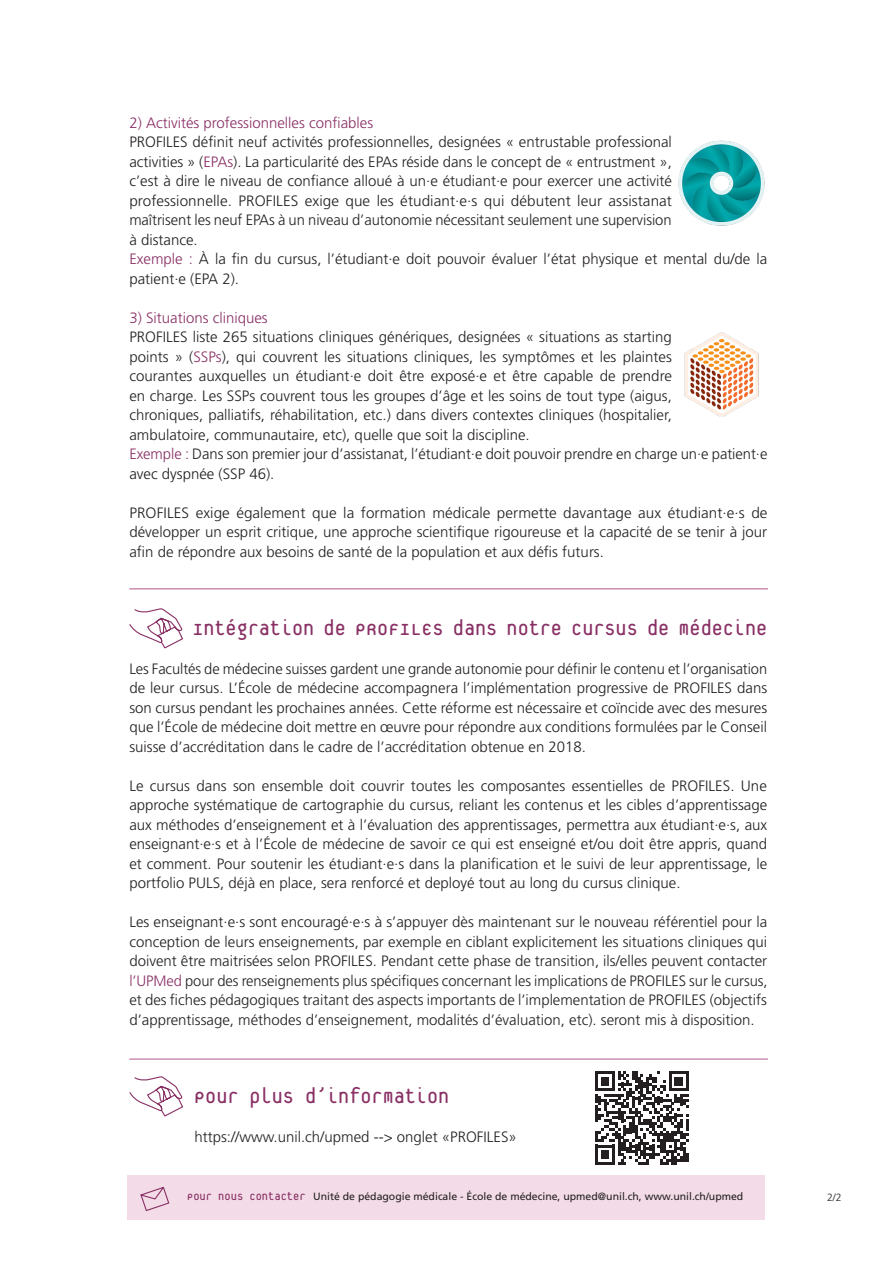
<style>
.page{position:relative;width:893px;height:1263px;background:#fff}
.page>*{position:absolute;margin:0;border:0;box-sizing:border-box;transform-origin:0 0}
.Titre_paragraphe{font:24px "Platelet OT";color:#893065}
.Texte_courant{font:300 15px/19.5px "Frutiger LT Std";color:#231f20;text-align:justify}
.Puces{font:300 15px/19.5px "Frutiger LT Std";color:#231f20;text-align:justify}
.Texte_courant-2{font:300 15px "Frutiger LT Std";color:#893065}
.Titre_paragraphe-2{font:300 15px "Frutiger LT Std";color:#231f20}
.t1{font:10.5px "Frutiger LT Std";color:#231f20}
.t2{font:300 10.5px "Frutiger LT Std";color:#231f20}
.s1{color:#893065}
.s2{font-family:"Platelet OT";font-size:13.5px;color:#893065}
</style>
<div class="page">
<div style="left:128px;top:1175px;width:637px;height:45px;background:#f3dce7"></div>
<svg style="left:140px;top:1186px;width:30px;height:25px"></svg>
<hr style="left:129px;top:588px;width:639px;height:1px;background:#b25589">
<svg style="left:129px;top:608px;width:54px;height:41px"></svg>
<hr style="left:129px;top:1059px;width:639px;height:1px;background:#b25589">
<svg style="left:129px;top:1076px;width:54px;height:41px"></svg>
<img style="left:684px;top:332px;width:75px;height:84px">
<img style="left:679px;top:140px;width:85px;height:85px">
<svg style="left:595px;top:1071px;width:93px;height:93px"></svg>
<p class="Texte_courant-2" style="left:129px;top:114px;width:245px">2) Activités professionnelles confiables</p>
<p class="Texte_courant" style="left:129px;top:132px;width:544px">PROFILES définit neuf activités professionnelles, designées « entrustable professional activities » (<span class="s1">EPAs</span>). La particularité des EPAs réside dans le concept de « entrustment », c’est à dire le niveau de confiance alloué à un·e étudiant·e pour exercer une activité professionnelle. PROFILES exige que les étudiant·e·s qui débutent leur assistanat maîtrisent les neuf EPAs à un niveau d’autonomie nécessitant seulement une supervision à distance.</p>
<p class="Texte_courant" style="left:129px;top:249px;width:639px"><span class="s1">Exemple :</span> À la fin du cursus, l’étudiant·e doit pouvoir évaluer l’état physique et mental du/de la patient·e (EPA 2).</p>
<p class="Texte_courant-2" style="left:129px;top:309px;width:140px">3) Situations cliniques</p>
<p class="Texte_courant" style="left:129px;top:327px;width:544px">PROFILES liste 265 situations cliniques génériques, designées « situations as starting points » (<span class="s1">SSPs</span>), qui couvrent les situations cliniques, les symptômes et les plaintes courantes auxquelles un étudiant·e doit être exposé·e et être capable de prendre en charge. Les SSPs couvrent tous les groupes d’âge et les soins de tout type (aigus, chroniques, palliatifs, réhabilitation, etc.) dans divers contextes cliniques (hospitalier, ambulatoire, communautaire, etc), quelle que soit la discipline.</p>
<p class="Texte_courant" style="left:129px;top:444px;width:640px"><span class="s1">Exemple :</span> Dans son premier jour d’assistanat, l’étudiant·e doit pouvoir prendre en charge un·e patient·e avec dyspnée (SSP 46).</p>
<p class="Texte_courant" style="left:129px;top:503px;width:640px">PROFILES exige également que la formation médicale permette davantage aux étudiant·e·s de développer un esprit critique, une approche scientifique rigoureuse et la capacité de se tenir à jour afin de répondre aux besoins de santé de la population et aux défis futurs.</p>
<p class="Titre_paragraphe" style="left:192px;top:618px;width:576px">Intégration de PROFILES dans notre cursus de médecine</p>
<p class="Texte_courant" style="left:129px;top:659px;width:639px">Les Facultés de médecine suisses gardent une grande autonomie pour définir le contenu et l’organisation de leur cursus. L’École de médecine accompagnera l’implémentation progressive de PROFILES dans son cursus pendant les prochaines années. Cette réforme est nécessaire et coïncide avec des mesures que l’École de médecine doit mettre en œuvre pour répondre aux conditions formulées par le Conseil suisse d’accréditation dans le cadre de l’accréditation obtenue en 2018.</p>
<p class="Puces" style="left:129px;top:776px;width:639px">Le cursus dans son ensemble doit couvrir toutes les composantes essentielles de PROFILES. Une approche systématique de cartographie du cursus, reliant les contenus et les cibles d’apprentissage aux méthodes d’enseignement et à l’évaluation des apprentissages, permettra aux étudiant·e·s, aux enseignant·e·s et à l’École de médecine de savoir ce qui est enseigné et/ou doit être appris, quand et comment. Pour soutenir les étudiant·e·s dans la planification et le suivi de leur apprentissage, le portfolio PULS, déjà en place, sera renforcé et deployé tout au long du cursus clinique.</p>
<p class="Puces" style="left:129px;top:912px;width:640px">Les enseignant·e·s sont encouragé·e·s à s’appuyer dès maintenant sur le nouveau référentiel pour la conception de leurs enseignements, par exemple en ciblant explicitement les situations cliniques qui doivent être maitrisées selon PROFILES. Pendant cette phase de transition, ils/elles peuvent contacter <span class="s1">l’UPMed</span> pour des renseignements plus spécifiques concernant les implications de PROFILES sur le cursus, et des fiches pédagogiques traitant des aspects importants de l’implementation de PROFILES (objectifs d’apprentissage, méthodes d’enseignement, modalités d’évaluation, etc). seront mis à disposition.</p>
<p class="Titre_paragraphe" style="left:194px;top:1086px;width:257px">Pour plus d’information</p>
<p class="Titre_paragraphe-2" style="left:194px;top:1128px;width:324px">https://www.unil.ch/upmed --&gt; onglet «PROFILES»</p>
<p class="t1" style="left:187px;top:1190px;width:558px"><span class="s2">Pour nous contacter</span> Unité de pédagogie médicale - École de médecine, upmed@unil.ch, www.unil.ch/upmed</p>
<p class="t2" style="left:827px;top:1191px;width:16px">2/2</p>
</div>
